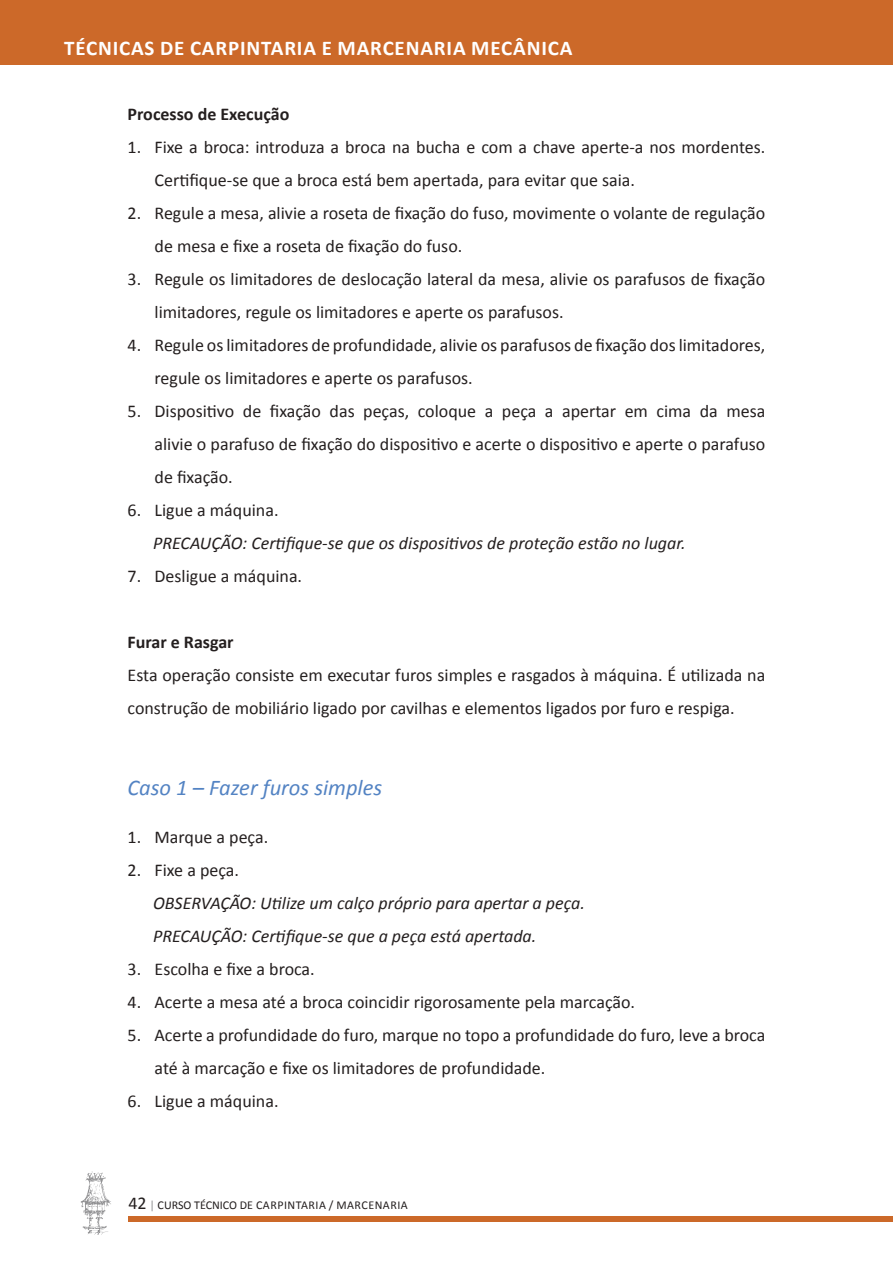
<style>
.page{position:relative;width:893px;height:1263px;background:#fff}
.page>*{position:absolute;margin:0;border:0;box-sizing:border-box;transform-origin:0 0}
.t1{font:italic 22.5px "Calibri";color:#5383c3}
.t2{font:700 21px "Calibri";letter-spacing:.04em;color:#fff}
.t3{font:18px/33px "Calibri";color:#241f1f}
.t4{font:italic 18px/33px "Calibri";color:#241f1f}
.t5{font:700 18px "Calibri";color:#241f1f}
.t6{font:12px "Calibri";color:#241f1f}
.s1{font-size:18px}
.s2{color:#919193}
</style>
<div class="page">
<div style="left:128px;top:1216px;width:765px;height:5px;background:#cc6929"></div>
<div style="left:0;top:0;width:893px;height:64px;background:#cc6929"></div>
<svg style="left:80px;top:1171px;width:31px;height:64px"></svg>
<p class="t2" style="left:64px;top:35px;width:475px">Técnicas DE carpintaria E marcenaria mECÂNICA</p>
<p class="t5" style="left:128px;top:102px;width:163px">Processo de Execução</p>
<p class="t3" style="left:155px;top:130px;width:612px;text-indent:-27px">1. Fixe a broca: introduza a broca na bucha e com a chave aperte-a nos mordentes.<br>Certifique-se que a broca está bem apertada, para evitar que saia.</p>
<p class="t3" style="left:155px;top:196px;width:612px;text-indent:-27px">2. Regule a mesa, alivie a roseta de fixação do fuso, movimente o volante de regulação de mesa e fixe a roseta de fixação do fuso.</p>
<p class="t3" style="left:155px;top:262px;width:612px;text-indent:-27px">3. Regule os limitadores de deslocação lateral da mesa, alivie os parafusos de fixação limitadores, regule os limitadores e aperte os parafusos.</p>
<p class="t3" style="left:155px;top:328px;width:612px;text-indent:-27px">4. Regule os limitadores de profundidade, alivie os parafusos de fixação dos limitadores, regule os limitadores e aperte os parafusos.</p>
<p class="t3" style="left:155px;top:394px;width:612px;text-align:justify;text-indent:-27px">5. Dispositivo de fixação das peças, coloque a peça a apertar em cima da mesa alivie o parafuso de fixação do dispositivo e acerte o dispositivo e aperte o parafuso de fixação.</p>
<p class="t3" style="left:128px;top:493px;width:152px">6. Ligue a máquina.</p>
<p class="t4" style="left:153px;top:526px;width:534px">PRECAUÇÃO: Certifique-se que os dispositivos de proteção estão no lugar.</p>
<p class="t3" style="left:128px;top:559px;width:176px">7. Desligue a máquina.</p>
<p class="t5" style="left:128px;top:630px;width:108px">Furar e Rasgar</p>
<p class="t3" style="left:128px;top:658px;width:639px">Esta operação consiste em executar furos simples e rasgados à máquina. É utilizada na construção de mobiliário ligado por cavilhas e elementos ligados por furo e respiga.</p>
<p class="t1" style="left:128px;top:772px;width:256px">Caso 1 – Fazer furos simples</p>
<p class="t3" style="left:128px;top:820px;width:142px">1. Marque a peça.</p>
<p class="t3" style="left:128px;top:853px;width:113px">2. Fixe a peça.</p>
<p class="t4" style="left:153px;top:886px;width:433px">OBSERVAÇÃO: Utilize um calço próprio para apertar a peça.<br>PRECAUÇÃO: Certifique-se que a peça está apertada.</p>
<p class="t3" style="left:128px;top:952px;width:189px">3. Escolha e fixe a broca.</p>
<p class="t3" style="left:128px;top:985px;width:509px">4. Acerte a mesa até a broca coincidir rigorosamente pela marcação.</p>
<p class="t3" style="left:155px;top:1018px;width:612px;text-indent:-27px">5. Acerte a profundidade do furo, marque no topo a profundidade do furo, leve a broca até à marcação e fixe os limitadores de profundidade.</p>
<p class="t3" style="left:128px;top:1084px;width:152px">6. Ligue a máquina.</p>
<p class="t6" style="left:128px;top:1197px;width:234px"><span class="s1">42</span> <span class="s2">|</span> CURSO TÉCNICO DE Car pintaria / Marcen</p>
<p class="t6" style="left:383px;top:1197px;width:26px">aria</p>
</div>
